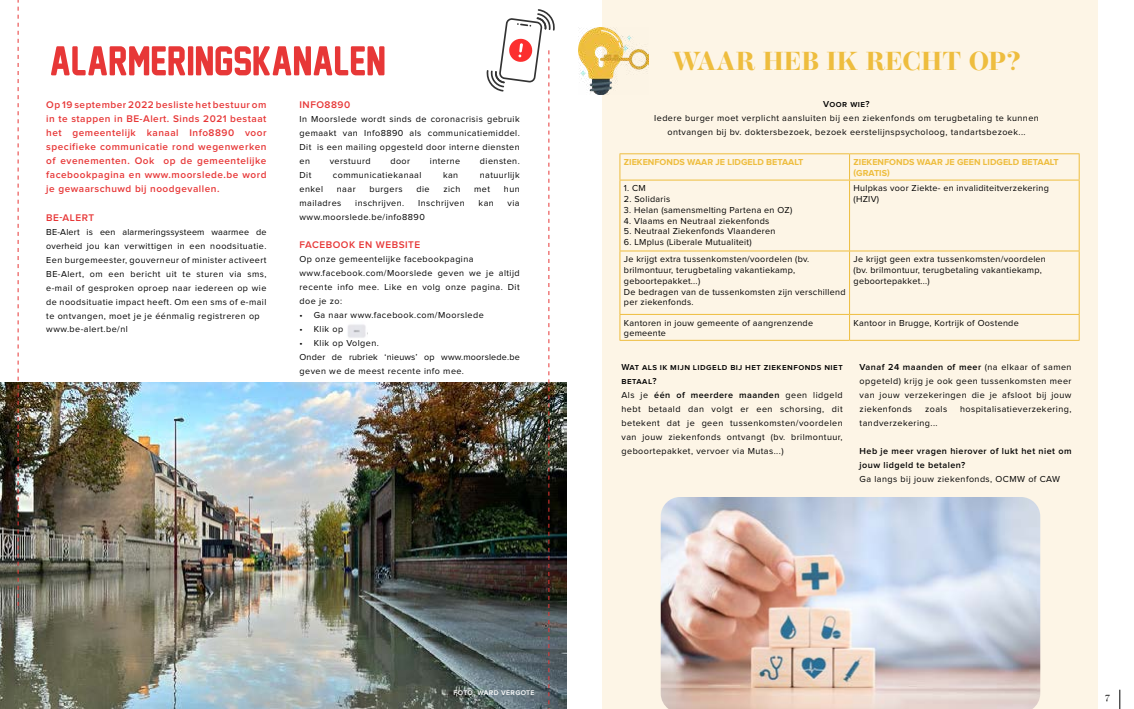
<style>
.page{position:relative;width:1134px;height:709px;background:#fff}
.page>*{position:absolute;margin:0;border:0;box-sizing:border-box;transform-origin:0 0}
.t1{font:700 26px "Operetta 12";color:#eebd3e}
.t2{font:600 10px/14.1px "Proxima Nova";letter-spacing:.05em;color:#e73737;text-align:justify}
.t3{font:10px "Operetta 8";color:#000}
.t4{font:9px/14px "Proxima Nova";letter-spacing:.05em;color:#000}
.t5{font:9px/10.8px "Proxima Nova";letter-spacing:.03em;color:#000}
.t6{font:700 9px/10.8px "Proxima Nova";color:#eebd3e}
.t7{font:600 9px/14px "Proxima Nova";letter-spacing:.05em;color:#000}
.t8{font:600 7px "Proxima Nova";letter-spacing:.05em;color:#fff}
.s1{font-weight:600}
</style>
<div class="page">
<div style="left:602px;top:0;width:495px;height:709px;background:#fdf5e6"></div>
<img style="left:578px;top:27px;width:71px;height:67px">
<img style="left:661px;top:497px;width:379px;height:212px">
<hr style="left:619px;top:180px;width:1px;height:70px;background:#eebd3e">
<hr style="left:849px;top:180px;width:1px;height:70px;background:#eebd3e">
<hr style="left:1079px;top:180px;width:1px;height:70px;background:#eebd3e">
<hr style="left:619px;top:250px;width:230px;height:1px;background:#eebd3e">
<hr style="left:619px;top:251px;width:1px;height:63px;background:#eebd3e">
<hr style="left:849px;top:250px;width:230px;height:1px;background:#eebd3e">
<hr style="left:849px;top:251px;width:1px;height:63px;background:#eebd3e">
<hr style="left:1079px;top:251px;width:1px;height:63px;background:#eebd3e">
<hr style="left:619px;top:314px;width:230px;height:1px;background:#eebd3e">
<svg style="left:619px;top:315px;width:1px;height:25px"></svg>
<hr style="left:849px;top:314px;width:230px;height:1px;background:#eebd3e">
<svg style="left:849px;top:315px;width:1px;height:25px"></svg>
<svg style="left:1079px;top:315px;width:1px;height:25px"></svg>
<hr style="left:619px;top:340px;width:230px;height:1px;background:#eebd3e">
<hr style="left:849px;top:340px;width:230px;height:1px;background:#eebd3e">
<hr style="left:619px;top:153px;width:230px;height:1px;background:#eebd3e">
<svg style="left:619px;top:154px;width:1px;height:26px"></svg>
<hr style="left:849px;top:153px;width:230px;height:1px;background:#eebd3e">
<svg style="left:849px;top:154px;width:1px;height:26px"></svg>
<svg style="left:1079px;top:154px;width:1px;height:26px"></svg>
<hr style="left:619px;top:180px;width:230px;height:1px;background:#eebd3e">
<hr style="left:849px;top:180px;width:230px;height:1px;background:#eebd3e">
<svg style="left:1119px;top:689px;width:1px;height:20px"></svg>
<svg style="left:51px;top:46px;width:333px;height:29px"></svg>
<img style="left:348px;top:324px;width:18px;height:14px">
<img style="left:0;top:383px;width:567px;height:326px">
<svg style="left:18px;top:0;width:1px;height:606px"></svg>
<img style="left:485px;top:9px;width:71px;height:700px">
<p class="t2" style="left:46px;top:98px;width:222px">Op 19 september 2022 besliste het bestuur om in te stappen in BE-Alert. Sinds 2021 bestaat het gemeentelijk kanaal Info8890 voor specifieke communicatie rond wegenwerken of evenementen. Ook op de gemeentelijke facebookpagina en www.moorslede.be word je gewaarschuwd bij noodgevallen.</p>
<p class="t2" style="left:46px;top:210px;width:49px">BE-ALERT</p>
<p class="t4" style="left:46px;top:225px;width:222px;text-align:justify">BE-Alert is een alarmeringssysteem waarmee de overheid jou kan verwittigen in een noodsituatie.<br>Een burgemeester, gouverneur of minister activeert BE-Alert, om een bericht uit te sturen via sms, e-mail of gesproken oproep naar iedereen op wie de noodsituatie impact heeft. Om een sms of e-mail te ontvangen, moet je je éénmalig registreren op</p>
<p class="t4" style="left:46px;top:322px;width:83px">www.be-alert.be/nl</p>
<p class="t2" style="left:300px;top:98px;width:52px">INFO8890</p>
<p class="t4" style="left:300px;top:112px;width:222px;text-align:justify">In Moorslede wordt sinds de coronacrisis gebruik gemaakt van Info8890 als communicatiemiddel.<br>Dit is een mailing opgesteld door interne diensten en</p>
<p class="t4" style="left:330px;top:154px;width:42px">verstuurd</p>
<p class="t4" style="left:390px;top:154px;width:21px">door</p>
<p class="t4" style="left:430px;top:154px;width:32px">interne</p>
<p class="t4" style="left:480px;top:154px;width:41px">diensten.</p>
<p class="t4" style="left:300px;top:168px;width:13px">Dit</p>
<p class="t4" style="left:333px;top:168px;width:90px">communicatiekanaal</p>
<p class="t4" style="left:443px;top:168px;width:17px">kan</p>
<p class="t4" style="left:480px;top:168px;width:42px">natuurlijk</p>
<p class="t4" style="left:300px;top:182px;width:25px">enkel</p>
<p class="t4" style="left:337px;top:182px;width:20px">naar</p>
<p class="t4" style="left:369px;top:182px;width:35px">burgers</p>
<p class="t4" style="left:416px;top:182px;width:15px">die</p>
<p class="t4" style="left:443px;top:182px;width:19px">zich</p>
<p class="t4" style="left:474px;top:182px;width:17px">met</p>
<p class="t4" style="left:504px;top:182px;width:17px">hun</p>
<p class="t4" style="left:300px;top:196px;width:43px">mailadres</p>
<p class="t4" style="left:355px;top:196px;width:51px">inschrijven.</p>
<p class="t4" style="left:418px;top:196px;width:48px">Inschrijven</p>
<p class="t4" style="left:479px;top:196px;width:17px">kan</p>
<p class="t4" style="left:508px;top:196px;width:14px">via</p>
<p class="t4" style="left:300px;top:210px;width:127px">www.moorslede.be/info8890</p>
<p class="t2" style="left:300px;top:238px;width:122px">FACEBOOK EN WEBSITE</p>
<p class="t4" style="left:300px;top:252px;width:222px">Op onze gemeentelijke facebookpagina www.facebook.com/Moorslede geven we je altijd recente info mee. Like en volg onze pagina. Dit doe je zo:</p>
<p class="t4" style="left:300px;top:308px;width:186px">• Ga naar www.facebook.com/Moorslede</p>
<p class="t4" style="left:300px;top:322px;width:45px">• Klik op</p>
<p class="t4" style="left:300px;top:336px;width:222px">• Klik op Volgen.<br>Onder de rubriek ‘nieuws’ op www.moorslede.be geven we de meest recente info mee.</p>
<p class="t8" style="left:454px;top:689px;width:83px">FOTO: WARD VERGOTE</p>
<h1 class="t1" style="left:672px;top:46px;width:350px">WAAR HEB IK RECHT OP?</h1>
<p class="t7" style="left:823px;top:97px;width:48px">Voor wie?</p>
<p class="t4" style="left:654px;top:111px;width:386px;text-align:center">Iedere burger moet verplicht aansluiten bij een ziekenfonds om terugbetaling te kunnen ontvangen bij bv. doktersbezoek, bezoek eerstelijnspsycholoog, tandartsbezoek...</p>
<p class="t6" style="left:624px;top:157px;width:181px">ZIEKENFONDS WAAR JE LIDGELD BETAALT</p>
<p class="t6" style="left:853px;top:157px;width:207px">ZIEKENFONDS WAAR JE GEEN LIDGELD BETAALT (GRATIS)</p>
<p class="t4" style="left:624px;top:181px;width:23px">1. CM</p>
<p class="t5" style="left:624px;top:194px;width:48px">2. Solidaris</p>
<p class="t5" style="left:624px;top:205px;width:170px">3. Helan (samensmelting Partena en OZ)</p>
<p class="t5" style="left:624px;top:215px;width:147px">4. Vlaams en Neutraal ziekenfonds</p>
<p class="t5" style="left:624px;top:226px;width:153px">5. Neutraal Ziekenfonds Vlaanderen</p>
<p class="t5" style="left:624px;top:237px;width:129px">6. LMplus (Liberale Mutualiteit)</p>
<p class="t5" style="left:853px;top:183px;width:197px">Hulpkas voor Ziekte- en invaliditeitverzekering (HZIV)</p>
<p class="t5" style="left:624px;top:254px;width:223px">Je krijgt extra tussenkomsten/voordelen (bv. brilmontuur, terugbetaling vakantiekamp, geboortepakket...)<br>De bedragen van de tussenkomsten zijn verschillend per ziekenfonds.</p>
<p class="t5" style="left:853px;top:254px;width:194px">Je krijgt geen extra tussenkomsten/voordelen (bv. brilmontuur, terugbetaling vakantiekamp, geboortepakket...)</p>
<p class="t5" style="left:624px;top:317px;width:191px">Kantoren in jouw gemeente of aangrenzende gemeente</p>
<p class="t5" style="left:853px;top:317px;width:167px">Kantoor in Brugge, Kortrijk of Oostende</p>
<p class="t4" style="left:621px;top:360px;width:223px"><span class="s1">Wat als ik mijn lidgeld bij het ziekenfonds niet betaal?<br></span>Als je <span class="s1">één of meerdere maanden</span> geen lidgeld hebt betaald dan volgt er een schorsing, dit betekent dat je geen tussenkomsten/voordelen van jouw ziekenfonds ontvangt (bv. brilmontuur, geboortepakket, vervoer via Mutas...)</p>
<p class="t4" style="left:860px;top:360px;width:213px;text-align:justify"><span class="s1">Vanaf 24 maanden of meer</span> (na elkaar of samen opgeteld) krijg je ook geen tussenkomsten meer van jouw verzekeringen die je afsloot bij jouw ziekenfonds</p>
<p class="t4" style="left:925px;top:402px;width:24px">zoals</p>
<p class="t4" style="left:960px;top:402px;width:113px">hospitalisatieverzekering,</p>
<p class="t4" style="left:860px;top:416px;width:79px">tandverzekering...</p>
<p class="t7" style="left:860px;top:444px;width:213px">Heb je meer vragen hierover of lukt het niet om jouw lidgeld te betalen?</p>
<p class="t4" style="left:860px;top:472px;width:202px">Ga langs bij jouw ziekenfonds, OCMW of CAW</p>
<p class="t3" style="left:1105px;top:691px;width:6px">7</p>
</div>
